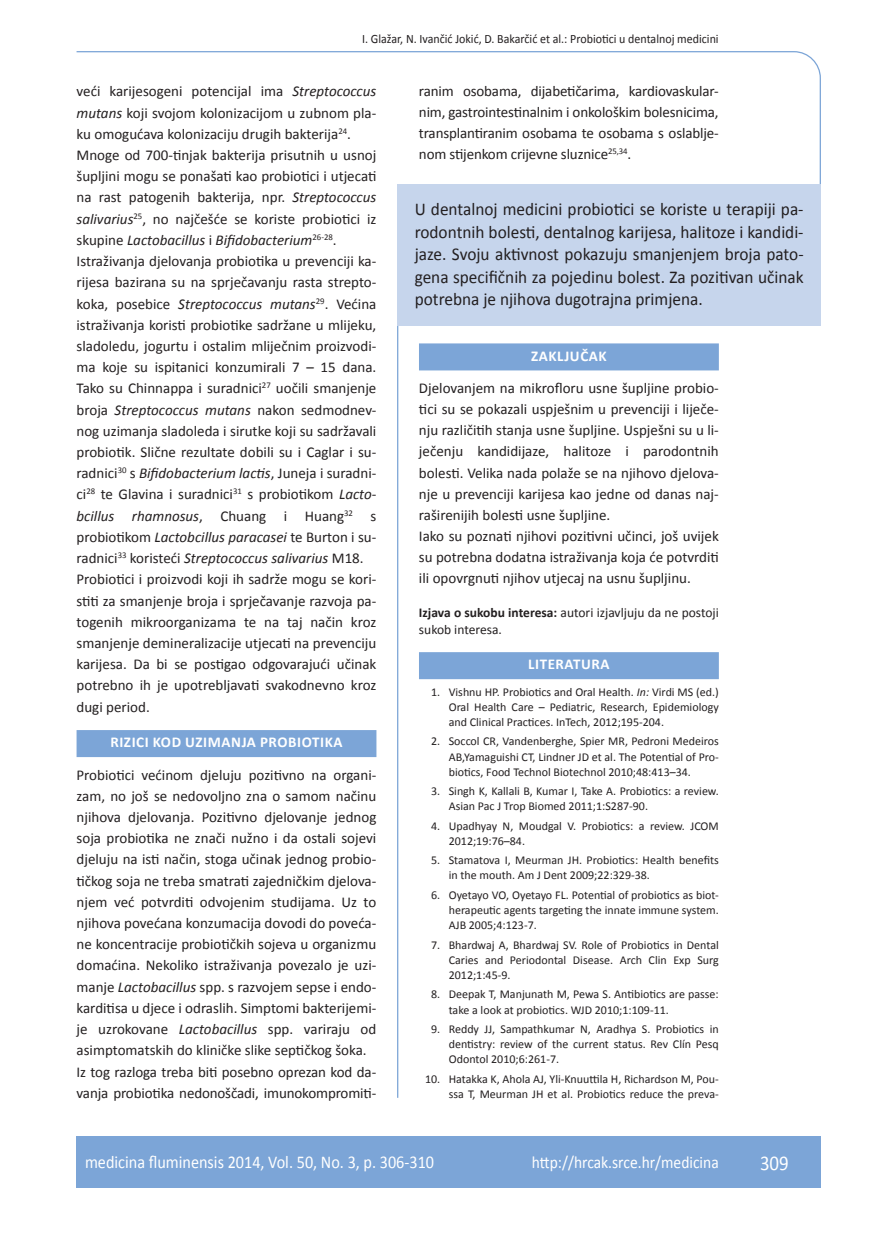
<style>
.page{position:relative;width:872px;height:1234px;background:#fff}
.page>*{position:absolute;margin:0;border:0;box-sizing:border-box;transform-origin:0 0}
.t1{font:21px "Calibri";color:#fff;scale:.9 1}
.t2{font:18px/22.5px "Calibri";color:#231f20;text-align:justify;scale:.96 1}
.t3{font:18px "Calibri";color:#fff;scale:.9 1}
.t4{font:17.25px "Calibri";color:#fff;scale:.9 1}
.t5{font:15px/21.1px "Calibri";color:#231f20}
.t6{font:700 15px "Calibri";letter-spacing:.04em;color:#fff}
.t7{font:13.5px/16.6px "Calibri";color:#231f20}
.t8{font:12.75px "Calibri";color:#231f20;scale:.94 1}
.t9{font:12px/15.1px "Calibri";color:#231f20;text-align:justify}
.s1{font-style:italic}
.s2{font-weight:700}
</style>
<div class="page">
<svg style="left:76px;top:51px;width:745px;height:275px"></svg>
<hr style="left:397px;top:325px;width:1px;height:772px;background:#7ca5d7">
<div style="left:77px;top:1135px;width:744px;height:51px;background:#7ca5d7"></div>
<div style="left:77px;top:730px;width:299px;height:27px;background:#7ca5d7"></div>
<div style="left:398px;top:184px;width:422px;height:141px;background:#c6d5ec"></div>
<div style="left:419px;top:343px;width:300px;height:27px;background:#7ca5d7"></div>
<div style="left:419px;top:652px;width:300px;height:27px;background:#7ca5d7"></div>
<p class="t8" style="left:362px;top:30px;width:381px">I. Glažar, N. Ivančić Jokić, D. Bakarčić et al.: Probiotici u dentalnoj medicini</p>
<p class="t5" style="left:77px;top:80px;width:301px">veći karijesogeni potencijal ima <span class="s1">Streptococcus mutans</span> koji svojom kolonizacijom u zubnom pla&shy;ku omogućava kolonizaciju drugih bakterija<sup>24</sup>.<br>Mnoge od 700-tinjak bakterija prisutnih u usnoj šupljini mogu se ponašati kao probiotici i utjecati na rast patogenih bakterija, npr. <span class="s1">Streptococcus salivarius</span><sup>25</sup>, no najčešće se koriste probiotici iz skupine <span class="s1">Lactobacillus</span> i <span class="s1">Bifidobacterium</span><sup>26-28</sup>.<br>Istraživanja djelovanja probiotika u prevenciji ka&shy;rijesa bazirana su na sprječavanju rasta strepto&shy;koka, posebice <span class="s1">Streptococcus mutans</span><sup>29</sup>. Većina istraživanja koristi probiotike sadržane u mlijeku, sladoledu, jogurtu i ostalim mliječnim proizvodi&shy;ma koje su ispitanici konzumirali 7 – 15 dana.<br>Tako su Chinnappa i suradnici<sup>27</sup> uočili smanjenje broja <span class="s1">Streptococcus mutans</span> nakon sedmodnev&shy;nog uzimanja sladoleda i sirutke koji su sadržavali probiotik. Slične rezultate dobili su i Caglar i su&shy;radnici<sup>30</sup> s <span class="s1">Bifidobacterium lactis</span>, Juneja i suradni&shy;ci<sup>28</sup> te Glavina i suradnici<sup>31</sup> s probiotikom <span class="s1">Lacto&shy;bcillus rhamnosus</span>, Chuang i Huang<sup>32</sup> s probiotikom <span class="s1">Lactobcillus paracasei</span> te Burton i su&shy;radnici<sup>33</sup> koristeći <span class="s1">Streptococcus salivarius</span> M18.<br>Probiotici i proizvodi koji ih sadrže mogu se kori&shy;stiti za smanjenje broja i sprječavanje razvoja pa&shy;togenih mikroorganizama te na taj način kroz smanjenje demineralizacije utjecati na prevenciju karijesa. Da bi se postigao odgovarajući učinak potrebno ih je upotrebljavati svakodnevno kroz dugi period.</p>
<p class="t6" style="left:110px;top:732px;width:234px">RIZICI KOD UZIMANJA PROBIOTIKA</p>
<p class="t5" style="left:77px;top:763px;width:301px">Probiotici većinom djeluju pozitivno na organi&shy;zam, no još se nedovoljno zna o samom načinu njihova djelovanja. Pozitivno djelovanje jednog soja probiotika ne znači nužno i da ostali sojevi djeluju na isti način, stoga učinak jednog probio&shy;tičkog soja ne treba smatrati zajedničkim djelova&shy;njem već potvrditi odvojenim studijama. Uz to njihova povećana konzumacija dovodi do poveća&shy;ne koncentracije probiotičkih sojeva u organizmu domaćina. Nekoliko istraživanja povezalo je uzi&shy;manje <span class="s1">Lactobacillus</span> spp. s razvojem sepse i endo&shy;karditisa u djece i odraslih. Simptomi bakterijemi&shy;je uzrokovane <span class="s1">Lactobacillus</span> spp. variraju od asimptomatskih do kliničke slike septičkog šoka.<br>Iz tog razloga treba biti posebno oprezan kod da&shy;vanja probiotika nedonoščadi, imunokompromiti-</p>
<p class="t5" style="left:419px;top:80px;width:301px;text-align:justify">ranim osobama, dijabetičarima, kardiovaskular&shy;nim, gastrointestinalnim i onkološkim bolesnicima, transplantiranim osobama te osobama s oslablje&shy;nom stijenkom crijevne sluznice<sup>25,34</sup>.</p>
<p class="t2" style="left:415px;top:197px;width:406px">U dentalnoj medicini probiotici se koriste u terapiji pa&shy;rodontnih bolesti, dentalnog karijesa, halitoze i kandidi&shy;jaze. Svoju aktivnost pokazuju smanjenjem broja pato&shy;gena specifičnih za pojedinu bolest. Za pozitivan učinak potrebna je njihova dugotrajna primjena.</p>
<p class="t6" style="left:531px;top:346px;width:77px">ZAKLJUČAK</p>
<p class="t5" style="left:419px;top:376px;width:301px">Djelovanjem na mikrofloru usne šupljine probio&shy;tici su se pokazali uspješnim u prevenciji i liječe&shy;nju različitih stanja usne šupljine. Uspješni su u li&shy;ječenju kandidijaze, halitoze i parodontnih bolesti. Velika nada polaže se na njihovo djelova&shy;nje u prevenciji karijesa kao jedne od danas naj&shy;raširenijih bolesti usne šupljine.<br>Iako su poznati njihovi pozitivni učinci, još uvijek su potrebna dodatna istraživanja koja će potvrditi ili opovrgnuti njihov utjecaj na usnu šupljinu.</p>
<p class="t7" style="left:419px;top:603px;width:301px"><span class="s2">Izjava o sukobu interesa:</span> autori izjavljuju da ne postoji sukob interesa.</p>
<p class="t6" style="left:528px;top:655px;width:83px">LITERATURA</p>
<p class="t9" style="left:449px;top:683px;width:271px;text-indent:-18px">1. Vishnu HP. Probiotics and Oral Health. <span class="s1">In:</span> Virdi MS (ed.)<br>Oral Health Care – Pediatric, Research, Epidemiology and Clinical Practices. InTech, 2012;195-204.</p>
<p class="t9" style="left:449px;top:733px;width:271px;text-indent:-18px">2. Soccol CR, Vandenberghe, Spier MR, Pedroni Medeiros AB,Yamaguishi CT, Lindner JD et al. The Potential of Pro&shy;biotics, Food Technol Biotechnol 2010;48:413–34.</p>
<p class="t9" style="left:449px;top:782px;width:271px;text-indent:-18px">3. Singh K, Kallali B, Kumar I, Take A. Probiotics: a review.<br>Asian Pac J Trop Biomed 2011;1:S287-90.</p>
<p class="t9" style="left:449px;top:817px;width:271px;text-indent:-18px">4. Upadhyay N, Moudgal V. Probiotics: a review. JCOM<br>2012;19:76–84.</p>
<p class="t9" style="left:449px;top:852px;width:271px;text-indent:-18px">5. Stamatova I, Meurman JH. Probiotics: Health benefits in the mouth. Am J Dent 2009;22:329-38.</p>
<p class="t9" style="left:449px;top:886px;width:271px;text-indent:-18px">6. Oyetayo VO, Oyetayo FL. Potential of probiotics as biot&shy;herapeutic agents targeting the innate immune system.<br>AJB 2005;4:123-7.</p>
<p class="t9" style="left:449px;top:936px;width:271px;text-indent:-18px">7. Bhardwaj A, Bhardwaj SV. Role of Probiotics in Dental Caries and Periodontal Disease. Arch Clin Exp Surg 2012;1:45-9.</p>
<p class="t9" style="left:449px;top:986px;width:271px;text-indent:-18px">8. Deepak T, Manjunath M, Pewa S. Antibiotics are passe: take a look at probiotics. WJD 2010;1:109-11.</p>
<p class="t9" style="left:449px;top:1020px;width:271px;text-indent:-18px">9. Reddy JJ, Sampathkumar N, Aradhya S. Probiotics in dentistry: review of the current status. Rev Clín Pesq Odontol 2010;6:261-7.</p>
<p class="t9" style="left:425px;top:1070px;width:295px;text-align:right">10. Hatakka K, Ahola AJ, Yli-Knuuttila H, Richardson M, Pou&shy;ssa T, Meurman JH et al. Probiotics reduce the preva-</p>
<p class="t3" style="left:85px;top:1150px;width:389px">medicina fluminensis 2014, Vol. 50, No. 3, p. 306-310</p>
<p class="t4" style="left:532px;top:1151px;width:209px">http://hrcak.srce.hr/medicina</p>
<h1 class="t1" style="left:760px;top:1149px;width:33px">309</h1>
</div>
